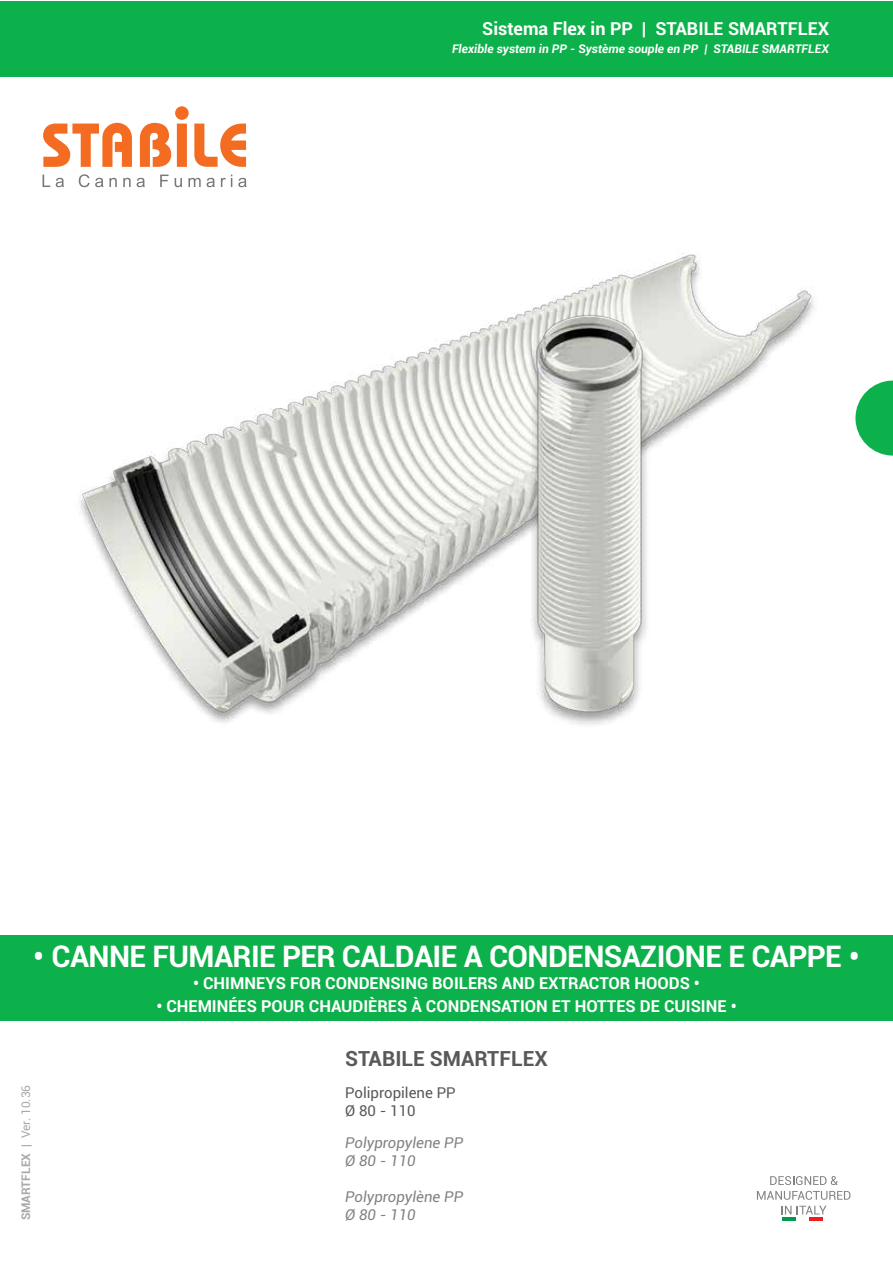
<style>
.page{position:relative;width:893px;height:1263px;background:#fff}
.page>*{position:absolute;margin:0;border:0;box-sizing:border-box;transform-origin:0 0}
.t1{font:700 30px "Roboto";letter-spacing:-.02em;color:#fff}
.t2{font:700 21px "Roboto";color:#58595b}
.t3{font:700 18px "Roboto";color:#fff}
.t4{font:700 16.5px "Roboto";color:#fff}
.t5{font:italic 15px/18px "Roboto";color:#808285}
.t6{font:15px/18px "Roboto";color:#58595b}
.t7{font:italic 700 12px "Roboto";color:#fff}
.t8{font:12px "Roboto";color:#a7a9ac}
.s1{font-weight:700}
</style>
<div class="page">
<svg style="left:770px;top:1176px;width:68px;height:9px"></svg>
<svg style="left:757px;top:1191px;width:93px;height:9px"></svg>
<svg style="left:782px;top:1206px;width:44px;height:14px"></svg>
<img style="left:80px;top:254px;width:734px;height:469px">
<img style="left:505px;top:280px;width:170px;height:445px">
<svg style="left:855px;top:381px;width:37px;height:75px"></svg>
<svg style="left:43px;top:123px;width:89px;height:44px"></svg>
<svg style="left:140px;top:106px;width:106px;height:61px"></svg>
<svg style="left:43px;top:174px;width:204px;height:13px"></svg>
<div style="left:0;top:1px;width:892px;height:76px;background:#0db14b"></div>
<div style="left:0;top:935px;width:892px;height:85px;background:#0db14b"></div>
<p class="t3" style="left:482px;top:18px;width:348px">Sistema Flex in PP | STABILE SMARTFLEX</p>
<p class="t7" style="left:452px;top:42px;width:379px">Flexible system in PP - Système souple en PP | STABILE SMARTFLEX</p>
<h1 class="t1" style="left:33px;top:939px;width:828px">• CANNE FUMARIE PER CALDAIE A CONDENSAZIONE E CAPPE •</h1>
<p class="t4" style="left:193px;top:974px;width:508px">• CHIMNEYS FOR CONDENSING BOILERS AND EXTRACTOR HOODS •</p>
<p class="t4" style="left:156px;top:996px;width:582px">• CHEMINÉES POUR CHAUDIÈRES À CONDENSATION ET HOTTES DE CUISINE •</p>
<p class="t8" style="left:19px;top:1220px;width:137px;rotate:-90deg"><span class="s1">SMARTFLEX</span> | Ver. 10.36</p>
<p class="t2" style="left:345px;top:1046px;width:204px">STABILE SMARTFLEX</p>
<p class="t6" style="left:345px;top:1084px;width:112px">Polipropilene PP<br>Ø 80 - 110</p>
<p class="t5" style="left:345px;top:1134px;width:119px">Polypropylene PP<br>Ø 80 - 110</p>
<p class="t5" style="left:345px;top:1188px;width:119px">Polypropylène PP<br>Ø 80 - 110</p>
</div>
